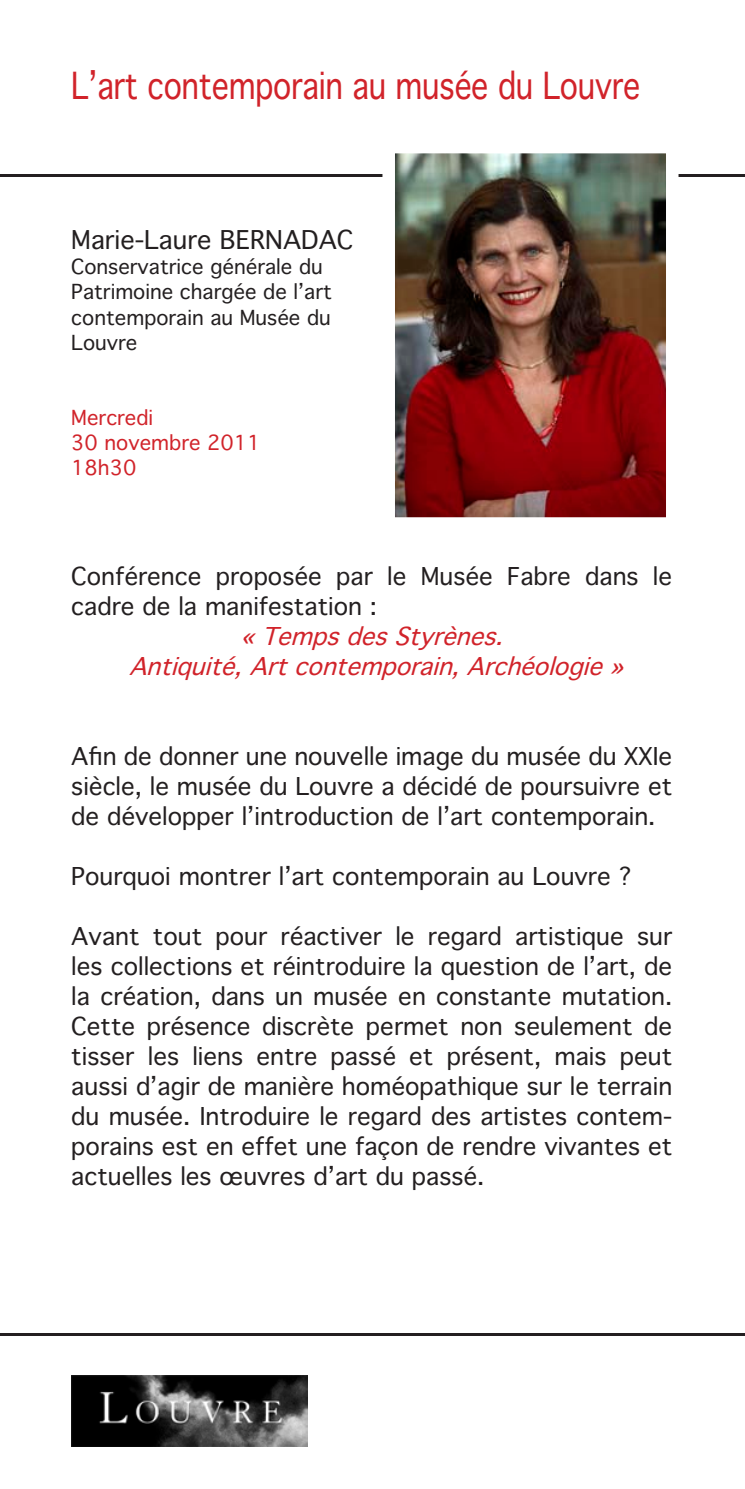
<style>
.page{position:relative;width:745px;height:1489px;background:#fff}
.page>*{position:absolute;margin:0;border:0;box-sizing:border-box;transform-origin:0 0}
.t1{font:36px "Thonburi";letter-spacing:-.01em;color:#d1232a;scale:.83 1}
.t2{font:25px "Thonburi";color:#231f20}
.t3{font:23.75px/30px "Thonburi";color:#231f20;text-align:justify}
.t4{font:italic 23.75px/30px "Thonburi";color:#d1232a;text-align:center}
.t5{font:20px/25px "Thonburi";color:#231f20}
.t6{font:20px/25px "Thonburi";color:#d1232a}
</style>
<div class="page">
<hr style="left:0;top:174px;width:744px;height:3px;background:#231f20">
<img style="left:382px;top:153px;width:296px;height:365px">
<hr style="left:0;top:1333px;width:744px;height:2px;background:#231f20">
<img style="left:71px;top:1375px;width:236px;height:71px">
<h1 class="t1" style="left:71px;top:56px;width:686px">L’art contemporain au musée du Louvre</h1>
<p class="t2" style="left:71px;top:219px;width:283px">Marie-Laure BERNADAC</p>
<p class="t5" style="left:71px;top:254px;width:262px">Conservatrice générale du<br>Patrimoine chargée de l’art contemporain au Musée du<br>Louvre</p>
<p class="t6" style="left:71px;top:404px;width:191px">Mercredi<br>30 novembre 2011<br>18h30</p>
<p class="t3" style="left:71px;top:560px;width:602px">Conférence proposée par le Musée Fabre dans le cadre de la manifestation :</p>
<p class="t4" style="left:129px;top:620px;width:505px">«TempsdesStyrènes.<br>Antiquité,Artcontemporain,Archéologie»</p>
<p class="t3" style="left:71px;top:740px;width:602px">Afin de donner une nouvelle image du musée du XXIe siècle, le musée du Louvre a décidé de poursuivre et de développer l’introduction de l’art contemporain.</p>
<p class="t3" style="left:71px;top:860px;width:562px">Pourquoi montrer l’art contemporain au Louvre ?</p>
<p class="t3" style="left:71px;top:920px;width:602px">Avant tout pour réactiver le regard artistique sur les collections et réintroduire la question de l’art, de la création, dans un musée en constante mutation.<br>Cette présence discrète permet non seulement de tisser les liens entre passé et présent, mais peut aussi d’agir de manière homéopathique sur le terrain du musée. Introduire le regard des artistes contem&shy;porains est en effet une façon de rendre vivantes et actuelles les œuvres d’art du passé.</p>
</div>
